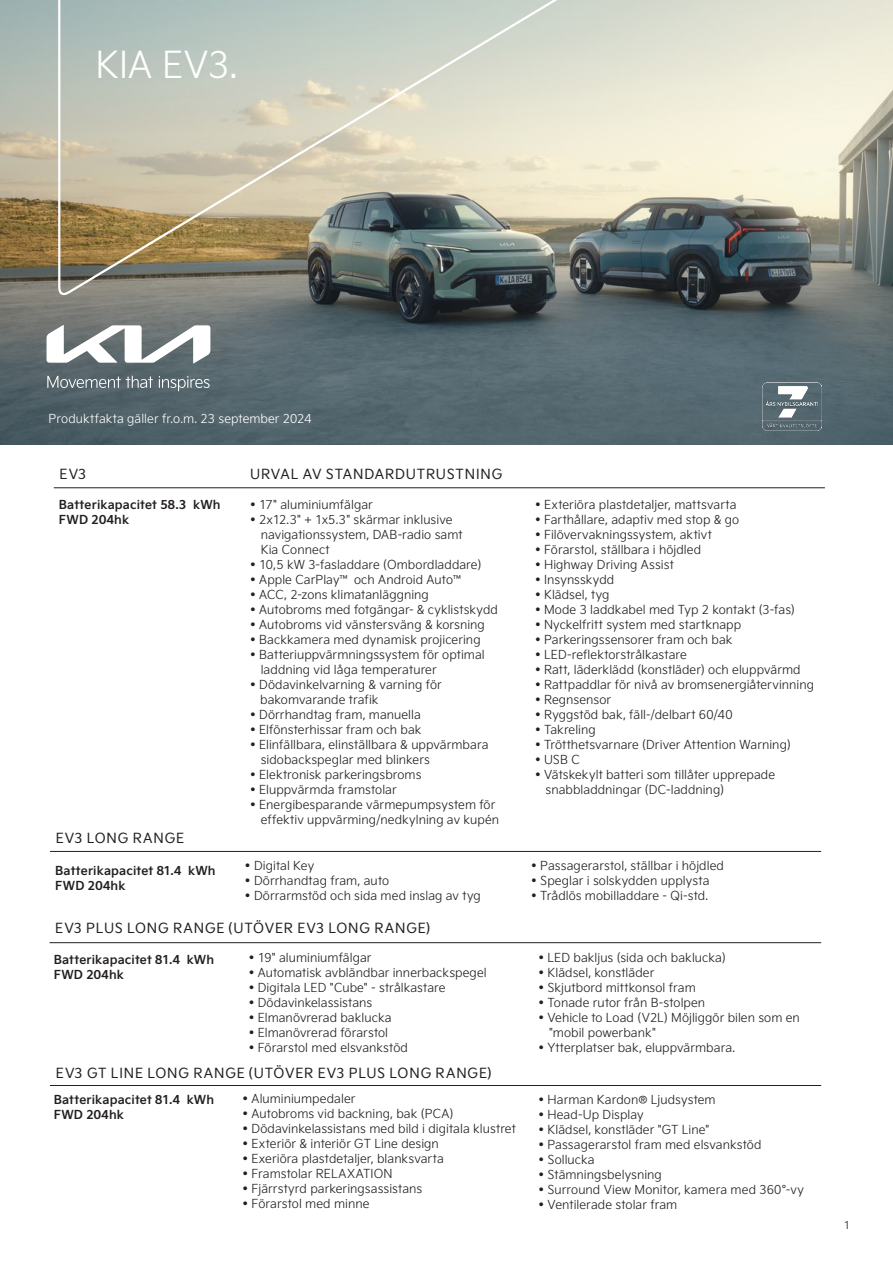
<style>
.page{position:relative;width:893px;height:1263px;background:#fff}
.page>*{position:absolute;margin:0;border:0;box-sizing:border-box;transform-origin:0 0}
.text_utrustning{font:300 36px "Kia Signature Sweden";color:#fff}
.t1{font:13.5px "Kia Signature Sweden";letter-spacing:.06em;color:#231f20}
.text_utrustning-2{font:300 12px/15px "Kia Signature Sweden";letter-spacing:.005em;color:#231f20}
.text_utrustning-3{font:700 12px "Kia Signature Sweden";letter-spacing:.015em;color:#231f20}
.t2{font:300 12px "Kia Signature Sweden";letter-spacing:.005em;color:#fff}
.t3{font:300 10.5px "Kia Signature Sweden";color:#231f20}
</style>
<div class="page">
<img style="left:0;top:0;width:893px;height:444px">
<img style="left:762px;top:383px;width:60px;height:48px">
<hr style="left:54px;top:487px;width:771px;height:1px;background:#231f20">
<hr style="left:50px;top:942px;width:771px;height:1px;background:#231f20">
<hr style="left:50px;top:1085px;width:771px;height:1px;background:#231f20">
<svg style="left:47px;top:325px;width:163px;height:38px"></svg>
<svg style="left:47px;top:376px;width:106px;height:12px"></svg>
<svg style="left:159px;top:376px;width:51px;height:15px"></svg>
<img style="left:57px;top:0;width:806px;height:296px">
<hr style="left:50px;top:851px;width:771px;height:1px;background:#231f20">
<p class="text_utrustning" style="left:96px;top:39px;width:143px">KIA EV3.</p>
<p class="t2" style="left:49px;top:410px;width:264px">Produktfakta gäller fr.o.m. 23 september 2024</p>
<p class="t1" style="left:60px;top:464px;width:28px">EV3</p>
<p class="t1" style="left:250px;top:464px;width:254px">URVAL AV STANDARDUTRUSTNING</p>
<p class="text_utrustning-2" style="left:250px;top:497px;width:124px">• 17" aluminiumfälgar</p>
<p class="text_utrustning-2" style="left:261px;top:512px;width:203px;text-indent:-11px">• 2x12.3" + 1x5.3" skärmar inklusive navigationssystem, DAB-radio samt<br>Kia Connect</p>
<p class="text_utrustning-2" style="left:250px;top:557px;width:233px">• 10,5 kW 3-fasladdare (Ombordladdare)</p>
<p class="text_utrustning-2" style="left:250px;top:572px;width:215px">• Apple CarPlay™ och Android Auto™</p>
<p class="text_utrustning-2" style="left:250px;top:587px;width:180px">• ACC, 2-zons klimatanläggning</p>
<p class="text_utrustning-2" style="left:250px;top:602px;width:249px">• Autobroms med fotgängar- &amp; cyklistskydd</p>
<p class="text_utrustning-2" style="left:250px;top:617px;width:236px">• Autobroms vid vänstersväng &amp; korsning</p>
<p class="text_utrustning-2" style="left:250px;top:632px;width:232px">• Backkamera med dynamisk projicering</p>
<p class="text_utrustning-2" style="left:261px;top:647px;width:225px;text-indent:-11px">• Batteriuppvärmningssystem för optimal laddning vid låga temperaturer</p>
<p class="text_utrustning-2" style="left:250px;top:677px;width:193px">• Dödavinkelvarning &amp; varning för</p>
<p class="text_utrustning-2" style="left:260px;top:692px;width:120px">bakomvarande trafik</p>
<p class="text_utrustning-2" style="left:250px;top:707px;width:172px">• Dörrhandtag fram, manuella</p>
<p class="text_utrustning-2" style="left:250px;top:722px;width:173px">• Elfönsterhissar fram och bak</p>
<p class="text_utrustning-2" style="left:261px;top:737px;width:229px;text-indent:-11px">• Elinfällbara, elinställbara &amp; uppvärmbara sidobackspeglar med blinkers</p>
<p class="text_utrustning-2" style="left:250px;top:767px;width:173px">• Elektronisk parkeringsbroms</p>
<p class="text_utrustning-2" style="left:250px;top:782px;width:148px">• Eluppvärmda framstolar</p>
<p class="text_utrustning-2" style="left:261px;top:797px;width:240px;text-indent:-11px">• Energibesparande värmepumpsystem för effektiv uppvärming/nedkylning av kupén</p>
<p class="text_utrustning-3" style="left:59px;top:496px;width:163px">Batterikapacitet 58.3 kWh</p>
<p class="text_utrustning-3" style="left:59px;top:511px;width:72px">FWD 204hk</p>
<p class="t1" style="left:56px;top:828px;width:130px">EV3 LONG RANGE</p>
<p class="text_utrustning-3" style="left:55px;top:861px;width:162px">Batterikapacitet 81.4 kWh</p>
<p class="text_utrustning-3" style="left:55px;top:876px;width:72px">FWD 204hk</p>
<p class="text_utrustning-2" style="left:245px;top:858px;width:71px">• Digital Key</p>
<p class="text_utrustning-2" style="left:245px;top:873px;width:146px">• Dörrhandtag fram, auto</p>
<p class="text_utrustning-2" style="left:245px;top:888px;width:237px">• Dörrarmstöd och sida med inslag av tyg</p>
<p class="t1" style="left:55px;top:918px;width:377px">EV3 PLUS LONG RANGE (UTÖVER EV3 LONG RANGE)</p>
<p class="text_utrustning-2" style="left:249px;top:950px;width:124px">• 19" aluminiumfälgar</p>
<p class="text_utrustning-2" style="left:249px;top:965px;width:239px">• Automatisk avbländbar innerbackspegel</p>
<p class="text_utrustning-2" style="left:249px;top:980px;width:198px">• Digitala LED "Cube" - strålkastare</p>
<p class="text_utrustning-2" style="left:249px;top:995px;width:125px">• Dödavinkelassistans</p>
<p class="text_utrustning-2" style="left:249px;top:1010px;width:144px">• Elmanövrerad baklucka</p>
<p class="text_utrustning-2" style="left:249px;top:1025px;width:141px">• Elmanövrerad förarstol</p>
<p class="text_utrustning-2" style="left:249px;top:1040px;width:161px">• Förarstol med elsvankstöd</p>
<p class="text_utrustning-3" style="left:54px;top:950px;width:162px">Batterikapacitet 81.4 kWh</p>
<p class="text_utrustning-3" style="left:54px;top:965px;width:72px">FWD 204hk</p>
<p class="t1" style="left:56px;top:1063px;width:437px">EV3 GT LINE LONG RANGE (UTÖVER EV3 PLUS LONG RANGE)</p>
<p class="text_utrustning-3" style="left:54px;top:1091px;width:162px">Batterikapacitet 81.4 kWh</p>
<p class="text_utrustning-3" style="left:54px;top:1106px;width:72px">FWD 204hk</p>
<p class="text_utrustning-2" style="left:242px;top:1091px;width:114px">• Aluminiumpedaler</p>
<p class="text_utrustning-2" style="left:242px;top:1106px;width:213px">• Autobroms vid backning, bak (PCA)</p>
<p class="text_utrustning-2" style="left:242px;top:1121px;width:275px">• Dödavinkelassistans med bild i digitala klustret</p>
<p class="text_utrustning-2" style="left:242px;top:1136px;width:198px">• Exteriör &amp; interiör GT Line design</p>
<p class="text_utrustning-2" style="left:242px;top:1151px;width:203px">• Exeriöra plastdetaljer, blanksvarta</p>
<p class="text_utrustning-2" style="left:242px;top:1166px;width:152px">• Framstolar RELAXATION</p>
<p class="text_utrustning-2" style="left:242px;top:1181px;width:181px">• Fjärrstyrd parkeringsassistans</p>
<p class="text_utrustning-2" style="left:242px;top:1196px;width:128px">• Förarstol med minne</p>
<p class="text_utrustning-2" style="left:535px;top:497px;width:203px">• Exteriöra plastdetaljer, mattsvarta</p>
<p class="text_utrustning-2" style="left:535px;top:512px;width:206px">• Farthållare, adaptiv med stop &amp; go</p>
<p class="text_utrustning-2" style="left:535px;top:527px;width:178px">• Filövervakningssystem, aktivt</p>
<p class="text_utrustning-2" style="left:535px;top:542px;width:168px">• Förarstol, ställbara i höjdled</p>
<p class="text_utrustning-2" style="left:535px;top:557px;width:140px">• Highway Driving Assist</p>
<p class="text_utrustning-2" style="left:535px;top:572px;width:81px">• Insynsskydd</p>
<p class="text_utrustning-2" style="left:535px;top:587px;width:76px">• Klädsel, tyg</p>
<p class="text_utrustning-2" style="left:535px;top:602px;width:261px">• Mode 3 laddkabel med Typ 2 kontakt (3-fas)</p>
<p class="text_utrustning-2" style="left:535px;top:617px;width:208px">• Nyckelfritt system med startknapp</p>
<p class="text_utrustning-2" style="left:535px;top:632px;width:199px">• Parkeringssensorer fram och bak</p>
<p class="text_utrustning-2" style="left:535px;top:647px;width:153px">• LED-reflektorstrålkastare</p>
<p class="text_utrustning-2" style="left:535px;top:662px;width:267px">• Ratt, läderklädd (konstläder) och eluppvärmd</p>
<p class="text_utrustning-2" style="left:535px;top:677px;width:280px">• Rattpaddlar för nivå av bromsenergiåtervinning</p>
<p class="text_utrustning-2" style="left:535px;top:692px;width:78px">• Regnsensor</p>
<p class="text_utrustning-2" style="left:535px;top:707px;width:199px">• Ryggstöd bak, fäll-/delbart 60/40</p>
<p class="text_utrustning-2" style="left:535px;top:722px;width:62px">• Takreling</p>
<p class="text_utrustning-2" style="left:535px;top:737px;width:257px">• Trötthetsvarnare (Driver Attention Warning)</p>
<p class="text_utrustning-2" style="left:535px;top:752px;width:46px">• USB C</p>
<p class="text_utrustning-2" style="left:546px;top:767px;width:231px;text-indent:-11px">• Vätskekylt batteri som tillåter upprepade snabbladdningar (DC-laddning)</p>
<p class="text_utrustning-2" style="left:531px;top:858px;width:194px">• Passagerarstol, ställbar i höjdled</p>
<p class="text_utrustning-2" style="left:531px;top:873px;width:180px">• Speglar i solskydden upplysta</p>
<p class="text_utrustning-2" style="left:531px;top:888px;width:178px">• Trådlös mobilladdare - Qi-std.</p>
<p class="text_utrustning-2" style="left:538px;top:950px;width:189px">• LED bakljus (sida och baklucka)</p>
<p class="text_utrustning-2" style="left:538px;top:965px;width:117px">• Klädsel, konstläder</p>
<p class="text_utrustning-2" style="left:538px;top:980px;width:159px">• Skjutbord mittkonsol fram</p>
<p class="text_utrustning-2" style="left:538px;top:995px;width:168px">• Tonade rutor från B-stolpen</p>
<p class="text_utrustning-2" style="left:549px;top:1010px;width:252px;text-indent:-11px">• Vehicle to Load (V2L) Möjliggör bilen som en "mobil powerbank"</p>
<p class="text_utrustning-2" style="left:538px;top:1040px;width:198px">• Ytterplatser bak, eluppvärmbara.</p>
<p class="text_utrustning-2" style="left:538px;top:1091px;width:179px">• Harman Kardon® Ljudsystem</p>
<p class="text_utrustning-2" style="left:538px;top:1106px;width:107px">• Head-Up Display</p>
<p class="text_utrustning-2" style="left:538px;top:1121px;width:172px">• Klädsel, konstläder "GT Line"</p>
<p class="text_utrustning-2" style="left:538px;top:1136px;width:225px">• Passagerarstol fram med elsvankstöd</p>
<p class="text_utrustning-2" style="left:538px;top:1151px;width:58px">• Sollucka</p>
<p class="text_utrustning-2" style="left:538px;top:1166px;width:125px">• Stämningsbelysning</p>
<p class="text_utrustning-2" style="left:538px;top:1181px;width:267px">• Surround View Monitor, kamera med 360°-vy</p>
<p class="text_utrustning-2" style="left:538px;top:1196px;width:140px">• Ventilerade stolar fram</p>
<p class="t3" style="left:844px;top:1217px;width:8px">1</p>
</div>
